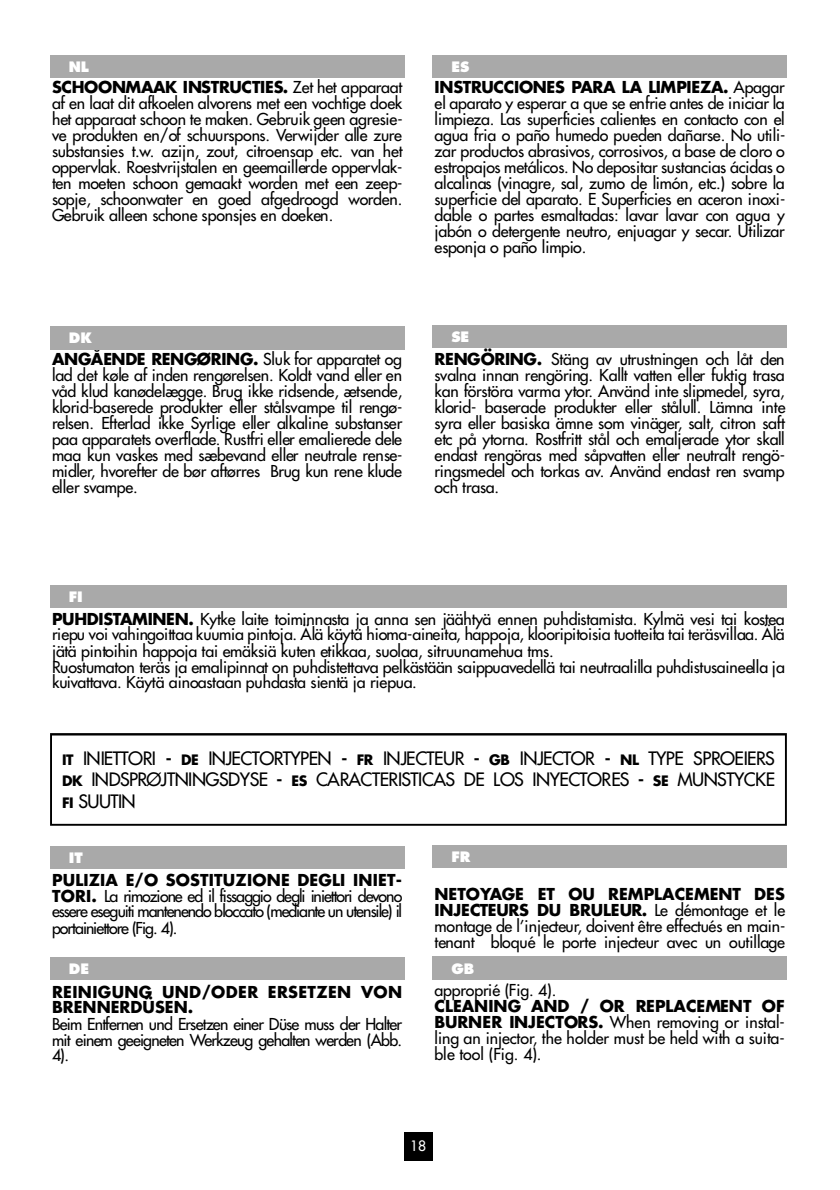
<style>
.page{position:relative;width:840px;height:1190px;background:#fff}
.page>*{position:absolute;margin:0;border:0;box-sizing:border-box;transform-origin:0 0}
.t1{font:18px/21.2px "Futura";letter-spacing:-.03em;color:#000;text-align:justify}
.t2{font:16px/16px "Futura";letter-spacing:-.015em;color:#000;text-align:justify}
.t3{font:700 16px/15.8px "Futura";letter-spacing:.02em;color:#000}
.t4{font:800 14px "Futura";color:#fff}
.t5{font:14px "Futura";color:#fff}
.s1{font-weight:700}
.s2{font-weight:700;font-size:14px}
.s3{font-weight:800}
</style>
<div class="page">
<svg style="left:50px;top:733px;width:737px;height:93px"></svg>
<div style="left:50px;top:846px;width:354px;height:23px;background:#a9a9a9"></div>
<div style="left:433px;top:845px;width:354px;height:23px;background:#a9a9a9"></div>
<div style="left:50px;top:957px;width:354px;height:22px;background:#a9a9a9"></div>
<div style="left:433px;top:957px;width:354px;height:23px;background:#a9a9a9"></div>
<div style="left:404px;top:1132px;width:29px;height:28px;background:#000"></div>
<div style="left:50px;top:55px;width:354px;height:22px;background:#a9a9a9"></div>
<div style="left:433px;top:325px;width:354px;height:23px;background:#a9a9a9"></div>
<div style="left:50px;top:326px;width:354px;height:23px;background:#a9a9a9"></div>
<div style="left:433px;top:55px;width:354px;height:22px;background:#a9a9a9"></div>
<div style="left:50px;top:585px;width:737px;height:22px;background:#a9a9a9"></div>
<p class="t4" style="left:69px;top:58px;width:22px">NL</p>
<p class="t2" style="left:52px;top:79px;width:352px"><span class="s1">SCHOONMAAK INSTRUCTIES.</span> Zet het apparaat af en laat dit afkoelen alvorens met een vochtige doek het apparaat schoon te maken. Gebruik geen agresie&shy;ve produkten en/of schuurspons. Verwijder alle zure substansies t.w. azijn, zout, citroensap etc. van het oppervlak. Roestvrijstalen en geemaillerde oppervlak&shy;ten moeten schoon gemaakt worden met een zeep&shy;sopje, schoonwater en goed afgedroogd worden.<br>Gebruik alleen schone sponsjes en doeken.</p>
<p class="t4" style="left:451px;top:58px;width:19px">ES</p>
<p class="t2" style="left:435px;top:79px;width:353px"><span class="s1">INSTRUCCIONES PARA LA LIMPIEZA.</span> Apagar el aparato y esperar a que se enfrie antes de iniciar la limpieza. Las superficies calientes en contacto con el agua fria o paño humedo pueden dañarse. No utili&shy;zar productos abrasivos, corrosivos, a base de cloro o estropajos metálicos. No depositar sustancias ácidas o alcalinas (vinagre, sal, zumo de limón, etc.) sobre la superficie del aparato. E Superficies en aceron inoxi&shy;dable o partes esmaltadas: lavar lavar con agua y jabón o detergente neutro, enjuagar y secar. Utilizar esponja o paño limpio.</p>
<p class="t4" style="left:69px;top:329px;width:25px">DK</p>
<p class="t4" style="left:451px;top:329px;width:19px">SE</p>
<p class="t2" style="left:52px;top:351px;width:352px"><span class="s1">ANGÅENDE RENGØRING.</span> Sluk for apparatet og lad det køle af inden rengørelsen. Koldt vand eller en våd klud kanødelægge. Brug ikke ridsende, ætsende, klorid-baserede produkter eller stålsvampe til rengø&shy;relsen. Efterlad ikke Syrlige eller alkaline substanser paa apparatets overflade. Rustfri eller emalierede dele maa kun vaskes med sæbevand eller neutrale rense&shy;midler, hvorefter de bør aftørres Brug kun rene klude eller svampe.</p>
<p class="t2" style="left:435px;top:351px;width:352px"><span class="s1">RENGÖRING.</span> Stäng av utrustningen och låt den svalna innan rengöring. Kallt vatten eller fuktig trasa kan förstöra varma ytor. Använd inte slipmedel, syra, klorid- baserade produkter eller stålull. Lämna inte syra eller basiska ämne som vinäger, salt, citron saft etc på ytorna. Rostfritt stål och emaljerade ytor skall endast rengöras med såpvatten eller neutralt rengö&shy;ringsmedel och torkas av. Använd endast ren svamp och trasa.</p>
<p class="t4" style="left:69px;top:588px;width:16px">FI</p>
<p class="t2" style="left:52px;top:611px;width:734px;text-align:left"><span class="s1">PUHDISTAMINEN.</span> Kytke laite toiminnasta ja anna sen jäähtyä ennen puhdistamista. Kylmä vesi tai kostea riepu voi vahingoittaa kuumia pintoja. Älä käytä hioma-aineita, happoja, klooripitoisia tuotteita tai teräsvillaa. Älä jätä pintoihin happoja tai emäksiä kuten etikkaa, suolaa, sitruunamehua tms.<br>Ruostumaton teräs ja emalipinnat on puhdistettava pelkästään saippuavedellä tai neutraalilla puhdistusaineella ja kuivattava. Käytä ainoastaan puhdasta sientä ja riepua.</p>
<p class="t1" style="left:62px;top:748px;width:715px"><span class="s2">IT</span> INIETTORI <span class="s3">-</span> <span class="s2">DE</span> INJECTORTYPEN <span class="s3">-</span> <span class="s2">FR</span> INJECTEUR <span class="s3">-</span> <span class="s2">GB</span> INJECTOR <span class="s3">-</span> <span class="s2">NL</span> TYPE SPROEIERS <span class="s2">DK</span> INDSPRØJTNINGSDYSE <span class="s3">-</span> <span class="s2">ES</span> CARACTERISTICAS DE LOS INYECTORES <span class="s3">-</span> <span class="s2">SE</span> MUNSTYCKE <span class="s2">FI</span> SUUTIN</p>
<p class="t4" style="left:69px;top:849px;width:15px">IT</p>
<p class="t4" style="left:451px;top:848px;width:20px">FR</p>
<p class="t2" style="left:52px;top:872px;width:352px"><span class="s1">PULIZIA E/O SOSTITUZIONE DEGLI INIET-TORI.</span> La rimozione ed il fissaggio degli iniettori devono essere eseguiti mantenendo bloccato (mediante un utensile) il portainiettore (Fig. 4).</p>
<p class="t2" style="left:435px;top:886px;width:352px"><span class="s1">NETOYAGE ET OU REMPLACEMENT DES INJECTEURS DU BRULEUR.</span> Le démontage et le montage de l’injecteur, doivent être effectués en main&shy;tenant bloqué le porte injecteur avec un outillage</p>
<p class="t2" style="left:435px;top:982px;width:123px">approprié (Fig. 4).</p>
<p class="t2" style="left:435px;top:998px;width:352px"><span class="s1">CLEANING AND / OR REPLACEMENT OF BURNER INJECTORS.</span> When removing or instal&shy;ling an injector, the holder must be held with a suita&shy;ble tool (Fig. 4).</p>
<p class="t4" style="left:69px;top:960px;width:22px">DE</p>
<p class="t4" style="left:451px;top:960px;width:24px">GB</p>
<p class="t3" style="left:52px;top:983px;width:352px">REINIGUNG UND/ODER ERSETZEN VON<br>BRENNERDÜSEN.</p>
<p class="t2" style="left:52px;top:1016px;width:352px">Beim Entfernen und Ersetzen einer Düse muss der Halter mit einem geeigneten Werkzeug gehalten werden (Abb.<br>4).</p>
<p class="t5" style="left:410px;top:1137px;width:18px">18</p>
</div>
